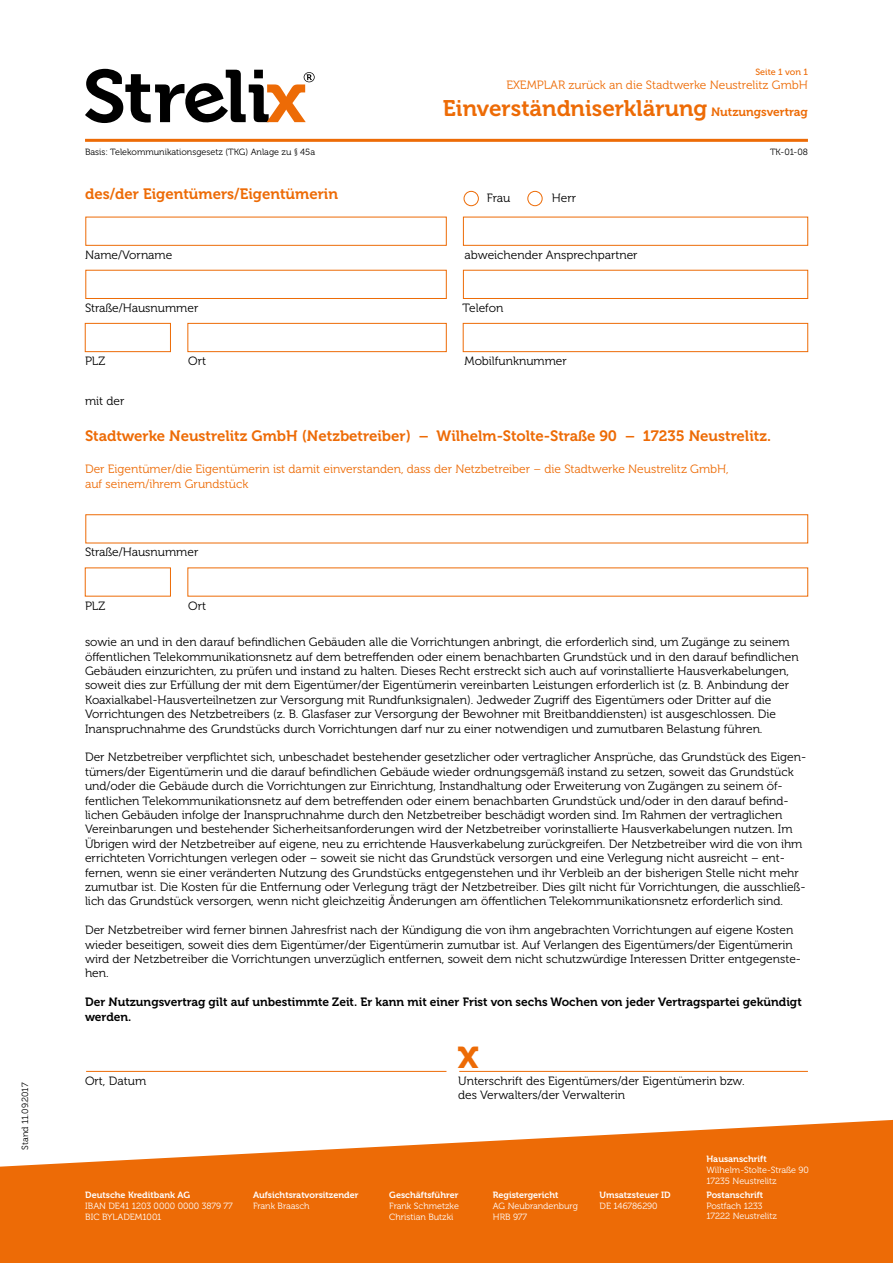
<style>
.page{position:relative;width:893px;height:1263px;background:#fff}
.page>*{position:absolute;margin:0;border:0;box-sizing:border-box;transform-origin:0 0}
.t1{font:42px "Museo 700";color:#ed6b06}
.t2{font:22.5px "Museo 700";color:#ed6b06}
.t3{font:15px "Museo 700";color:#ed6b06}
.t4{font:12px/14.4px "Museo 300";color:#000}
.t5{font:12px/14.4px "Museo 300";color:#ed6b06}
.t6{font:12px/14.4px "Museo 700";color:#000}
.t7{font:9px/10.8px "Museo 300";color:#fff}
.t8{font:9px "Museo 700";color:#fff}
.t9{font:9px "Museo 300";color:#000}
.t10{font:9px "Museo 500";color:#ed6b06}
.s1{font-size:12px}
</style>
<div class="page">
<svg style="left:85px;top:69px;width:230px;height:54px"></svg>
<svg style="left:0;top:1120px;width:893px;height:143px;fill:#ed6b06"></svg>
<hr style="left:85px;top:139px;width:723px;height:3px;background:#ed6b06">
<div style="left:528px;top:191px;width:14px;height:15px;border:1px solid #ed6b06;border-radius:50%"></div>
<div style="left:464px;top:191px;width:15px;height:15px;border:1px solid #ed6b06;border-radius:50%"></div>
<div style="left:86px;top:270px;width:360px;height:29px;border:1px solid #ed6b06"></div>
<div style="left:85px;top:323px;width:86px;height:29px;border:1px solid #ed6b06"></div>
<div style="left:188px;top:323px;width:258px;height:29px;border:1px solid #ed6b06"></div>
<div style="left:463px;top:270px;width:345px;height:29px;border:1px solid #ed6b06"></div>
<div style="left:463px;top:323px;width:345px;height:29px;border:1px solid #ed6b06"></div>
<hr style="left:459px;top:1071px;width:349px;height:1px;background:#ed6b06">
<hr style="left:86px;top:1071px;width:360px;height:1px;background:#ed6b06">
<div style="left:86px;top:514px;width:722px;height:29px;border:1px solid #ed6b06"></div>
<p class="t9" style="left:20px;top:1150px;width:69px;rotate:-90deg">Stand 11.09.2017</p>
<p class="t10" style="left:755px;top:67px;width:54px">Seite 1 von 1</p>
<p class="t5" style="left:506px;top:78px;width:303px">EXEMPLAR zurück an die Stadtwerke Neustrelitz GmbH</p>
<h2 class="t2" style="left:443px;top:96px;width:366px">Einverständniserklärung <span class="s1">Nutzungsvertrag</span></h2>
<p class="t9" style="left:85px;top:147px;width:232px">Basis: Telekommunikationsgesetz (TKG) Anlage zu § 45a</p>
<p class="t9" style="left:770px;top:147px;width:39px">TK-01-08</p>
<p class="t3" style="left:85px;top:185px;width:254px">des/der Eigentümers/Eigentümerin</p>
<p class="t4" style="left:487px;top:191px;width:25px">Frau</p>
<p class="t4" style="left:552px;top:191px;width:26px">Herr</p>
<p class="t4" style="left:85px;top:248px;width:89px">Name/Vorname</p>
<p class="t4" style="left:465px;top:248px;width:175px">abweichender Ansprechpartner</p>
<p class="t4" style="left:85px;top:301px;width:115px">Straße/Hausnummer</p>
<p class="t4" style="left:463px;top:301px;width:42px">Telefon</p>
<p class="t4" style="left:85px;top:354px;width:22px">PLZ</p>
<p class="t4" style="left:188px;top:354px;width:19px">Ort</p>
<p class="t4" style="left:465px;top:354px;width:104px">Mobilfunknummer</p>
<p class="t4" style="left:85px;top:394px;width:41px">mit der</p>
<p class="t3" style="left:85px;top:427px;width:687px">Stadtwerke Neustrelitz GmbH (Netzbetreiber) – Wilhelm-Stolte-Straße 90 – 17235 Neustrelitz.</p>
<p class="t5" style="left:85px;top:462px;width:645px">Der Eigentümer/die Eigentümerin ist damit einverstanden, dass der Netzbetreiber – die Stadtwerke Neustrelitz GmbH, auf seinem/ihrem Grundstück</p>
<p class="t4" style="left:85px;top:545px;width:115px">Straße/Hausnummer</p>
<p class="t4" style="left:85px;top:598px;width:22px">PLZ</p>
<p class="t4" style="left:188px;top:598px;width:19px">Ort</p>
<p class="t4" style="left:85px;top:635px;width:715px">sowie an und in den darauf befindlichen Gebäuden alle die Vorrichtungen anbringt, die erforderlich sind, um Zugänge zu seinem öffentlichen Telekommunikationsnetz auf dem betreffenden oder einem benachbarten Grundstück und in den darauf befindlichen Gebäuden einzurichten, zu prüfen und instand zu halten. Dieses Recht erstreckt sich auch auf vorinstallierte Hausverkabelungen, soweit dies zur Erfüllung der mit dem Eigentümer/der Eigentümerin vereinbarten Leistungen erforderlich ist (z. B. Anbindung der Koaxialkabel-Hausverteilnetzen zur Versorgung mit Rundfunksignalen). Jedweder Zugriff des Eigentümers oder Dritter auf die Vorrichtungen des Netzbetreibers (z. B. Glasfaser zur Versorgung der Bewohner mit Breitbanddiensten) ist ausgeschlossen. Die Inanspruchnahme des Grundstücks durch Vorrichtungen darf nur zu einer notwendigen und zumutbaren Belastung führen.</p>
<p class="t4" style="left:85px;top:750px;width:723px">Der Netzbetreiber verpflichtet sich, unbeschadet bestehender gesetzlicher oder vertraglicher Ansprüche, das Grundstück des Eigen&shy;tümers/der Eigentümerin und die darauf befindlichen Gebäude wieder ordnungsgemäß instand zu setzen, soweit das Grundstück und/oder die Gebäude durch die Vorrichtungen zur Einrichtung, Instandhaltung oder Erweiterung von Zugängen zu seinem öf&shy;fentlichen Telekommunikationsnetz auf dem betreffenden oder einem benachbarten Grundstück und/oder in den darauf befind&shy;lichen Gebäuden infolge der Inanspruchnahme durch den Netzbetreiber beschädigt worden sind. Im Rahmen der vertraglichen Vereinbarungen und bestehender Sicherheitsanforderungen wird der Netzbetreiber vorinstallierte Hausverkabelungen nutzen. Im Übrigen wird der Netzbetreiber auf eigene, neu zu errichtende Hausverkabelung zurückgreifen. Der Netzbetreiber wird die von ihm errichteten Vorrichtungen verlegen oder – soweit sie nicht das Grundstück versorgen und eine Verlegung nicht ausreicht – ent&shy;fernen, wenn sie einer veränderten Nutzung des Grundstücks entgegenstehen und ihr Verbleib an der bisherigen Stelle nicht mehr zumutbar ist. Die Kosten für die Entfernung oder Verlegung trägt der Netzbetreiber. Dies gilt nicht für Vorrichtungen, die ausschließ&shy;lich das Grundstück versorgen, wenn nicht gleichzeitig Änderungen am öffentlichen Telekommunikationsnetz erforderlich sind.</p>
<p class="t4" style="left:85px;top:923px;width:717px">Der Netzbetreiber wird ferner binnen Jahresfrist nach der Kündigung die von ihm angebrachten Vorrichtungen auf eigene Kosten wieder beseitigen, soweit dies dem Eigentümer/der Eigentümerin zumutbar ist. Auf Verlangen des Eigentümers/der Eigentümerin wird der Netzbetreiber die Vorrichtungen unverzüglich entfernen, soweit dem nicht schutzwürdige Interessen Dritter entgegenste&shy;hen.</p>
<p class="t6" style="left:85px;top:995px;width:718px">Der Nutzungsvertrag gilt auf unbestimmte Zeit. Er kann mit einer Frist von sechs Wochen von jeder Vertragspartei gekündigt werden.</p>
<p class="t4" style="left:85px;top:1074px;width:63px">Ort, Datum</p>
<p class="t8" style="left:85px;top:1190px;width:106px">Deutsche Kreditbank AG</p>
<p class="t7" style="left:85px;top:1201px;width:149px">IBAN DE41 1203 0000 0000 3879 77<br>BIC BYLADEM1001</p>
<p class="t8" style="left:253px;top:1190px;width:107px">Aufsichtsratvorsitzender</p>
<p class="t7" style="left:253px;top:1201px;width:58px">Frank Braasch</p>
<h1 class="t1" style="left:458px;top:1030px;width:23px">x</h1>
<p class="t4" style="left:458px;top:1074px;width:288px">Unterschrift des Eigentümers/der Eigentümerin bzw. des Verwalters/der Verwalterin</p>
<p class="t8" style="left:389px;top:1190px;width:71px">Geschäftsführer</p>
<p class="t7" style="left:389px;top:1201px;width:71px">Frank Schmetzke<br>Christian Butzki</p>
<p class="t8" style="left:493px;top:1190px;width:67px">Registergericht</p>
<p class="t7" style="left:493px;top:1201px;width:87px">AG Neubrandenburg<br>HRB 977</p>
<p class="t8" style="left:600px;top:1190px;width:73px">Umsatzsteuer ID</p>
<p class="t7" style="left:600px;top:1201px;width:60px">DE 146786290</p>
<p class="t8" style="left:706px;top:1154px;width:62px">Hausanschrift</p>
<p class="t7" style="left:706px;top:1165px;width:104px">Wilhelm-Stolte-Straße 90<br>17235 Neustrelitz</p>
<p class="t8" style="left:706px;top:1190px;width:58px">Postanschrift</p>
<p class="t7" style="left:706px;top:1200px;width:72px">Postfach 1233<br>17222 Neustrelitz</p>
</div>
